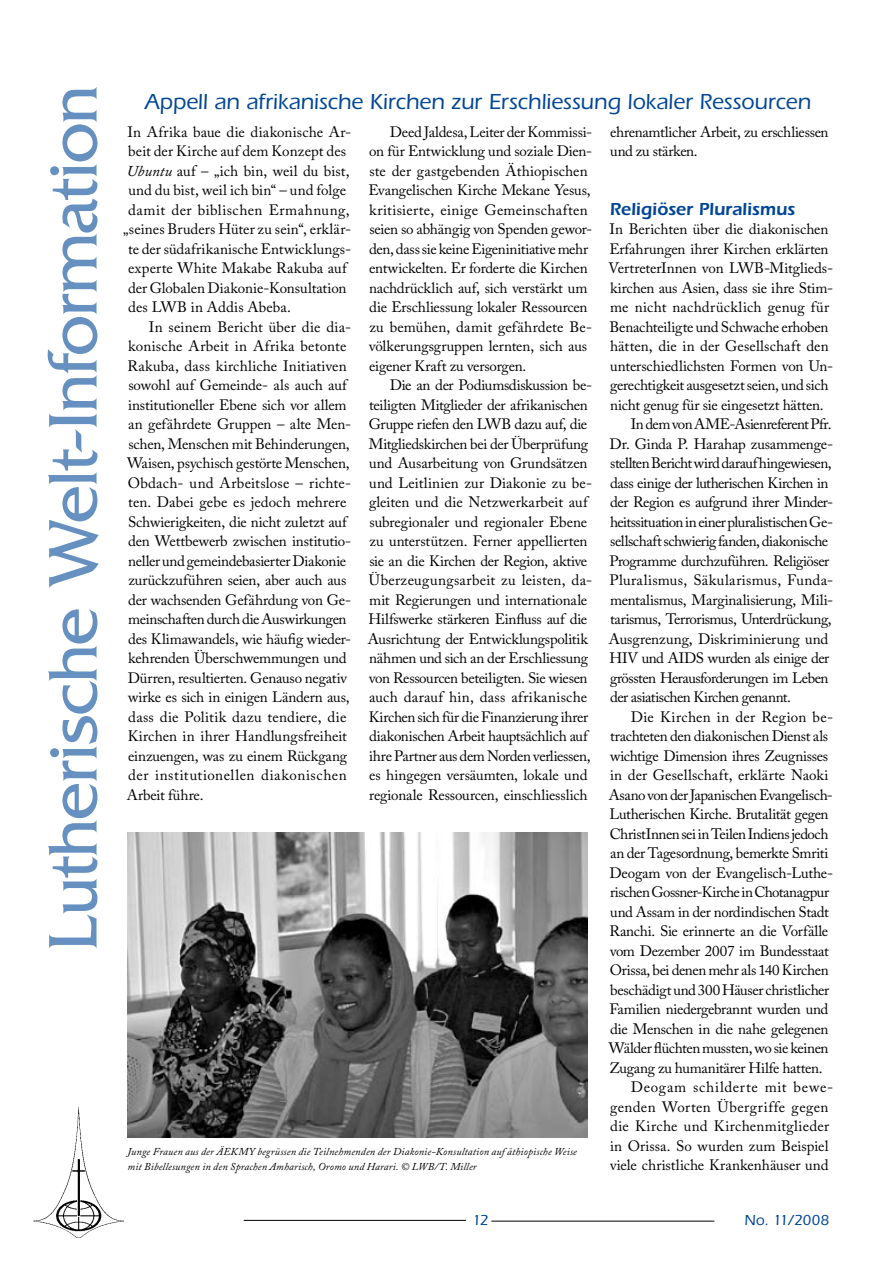
<style>
.page{position:relative;width:893px;height:1263px;background:#fff}
.page>*{position:absolute;margin:0;border:0;box-sizing:border-box;transform-origin:0 0}
.t1{font:72px "Friz Quadrata";letter-spacing:-.02em;color:#6690c0}
.t2{font:500 22.5px "Itc Eras";letter-spacing:-.005em;color:#004696}
.t3{font:600 18px "Itc Eras";letter-spacing:-.005em;color:#004696}
.t4{font:15px/19.5px "Adobe Caslon Pro";letter-spacing:-.01em;color:#000}
.t5{font:15px "Adobe Caslon Pro";letter-spacing:-.035em;color:#000}
.t6{font:15px "Adobe Caslon Pro";letter-spacing:.015em;color:#000}
.t7{font:15px "Adobe Caslon Pro";letter-spacing:-.03em;color:#000}
.t8{font:15px "Adobe Caslon Pro";letter-spacing:.01em;color:#000}
.t9{font:15px "Adobe Caslon Pro";letter-spacing:.02em;color:#000}
.t10{font:15px "Adobe Caslon Pro";letter-spacing:.025em;color:#000}
.t11{font:15px "Adobe Caslon Pro";letter-spacing:.035em;color:#000}
.t12{font:15px "Adobe Caslon Pro";letter-spacing:-.04em;color:#000}
.t13{font:15px "Adobe Caslon Pro";letter-spacing:.045em;color:#000}
.t14{font:500 15px "Itc Eras";color:#004696}
.t15{font:italic 10.5px/15px "Adobe Caslon Pro";letter-spacing:.015em;color:#000}
.s1{font-style:italic}
</style>
<div class="page">
<hr style="left:491px;top:1221px;width:223px;height:1px;background:#000">
<hr style="left:244px;top:1220px;width:222px;height:1px;background:#000">
<img style="left:33px;top:1096px;width:95px;height:142px">
<img style="left:128px;top:832px;width:459px;height:306px">
<h1 class="t1" style="left:33px;top:951px;width:868px;rotate:-90deg">Lutherische Welt-Information</h1>
<h2 class="t2" style="left:145px;top:89px;width:667px">Appell an afrikanische Kirchen zur Erschliessung lokaler Ressourcen</h2>
<p class="t6" style="left:128px;top:123px;width:225px">In Afrika baue die diakonische Ar-</p>
<p class="t4" style="left:128px;top:141px;width:219px">beit der Kirche auf dem Konzept des</p>
<p class="t4" style="left:127px;top:161px;width:224px"><span class="s1">Ubuntu</span> auf – „ich bin, weil du bist,</p>
<p class="t4" style="left:128px;top:180px;width:219px">und du bist, weil ich bin“ – und folge</p>
<p class="t10" style="left:128px;top:201px;width:223px">damit der biblischen Ermahnung,</p>
<p class="t4" style="left:123px;top:219px;width:229px">„seines Bruders Hüter zu sein“, erklär-</p>
<p class="t8" style="left:128px;top:240px;width:224px">te der südafrikanische Entwicklungs-</p>
<p class="t6" style="left:128px;top:259px;width:220px">experte White Makabe Rakuba auf</p>
<p class="t4" style="left:128px;top:278px;width:220px">der Globalen Diakonie-Konsultation</p>
<p class="t4" style="left:128px;top:297px;width:164px">des LWB in Addis Abeba.</p>
<p class="t8" style="left:149px;top:318px;width:204px">In seinem Bericht über die dia-</p>
<p class="t6" style="left:128px;top:337px;width:220px">konische Arbeit in Afrika betonte</p>
<p class="t6" style="left:128px;top:357px;width:221px">Rakuba, dass kirchliche Initiativen</p>
<p class="t4" style="left:128px;top:375px;width:220px">sowohl auf Gemeinde- als auch auf</p>
<p class="t4" style="left:128px;top:395px;width:220px">institutioneller Ebene sich vor allem</p>
<p class="t4" style="left:128px;top:414px;width:225px">an gefährdete Gruppen – alte Men-</p>
<p class="t4" style="left:128px;top:434px;width:223px">schen, Menschen mit Behinderungen,</p>
<p class="t4" style="left:127px;top:453px;width:224px">Waisen, psychisch gestörte Menschen,</p>
<p class="t6" style="left:128px;top:474px;width:225px">Obdach- und Arbeitslose – richte-</p>
<p class="t4" style="left:128px;top:492px;width:220px">ten. Dabei gebe es jedoch mehrere</p>
<p class="t4" style="left:128px;top:512px;width:220px">Schwierigkeiten, die nicht zuletzt auf</p>
<p class="t4" style="left:128px;top:531px;width:224px">den Wettbewerb zwischen institutio-</p>
<p class="t4" style="left:128px;top:551px;width:220px">neller und gemeindebasierter Diakonie</p>
<p class="t4" style="left:128px;top:570px;width:219px">zurückzuführen seien, aber auch aus</p>
<p class="t4" style="left:128px;top:590px;width:224px">der wachsenden Gefährdung von Ge-</p>
<p class="t4" style="left:128px;top:609px;width:220px">meinschaften durch die Auswirkungen</p>
<p class="t4" style="left:128px;top:629px;width:224px">des Klimawandels, wie häufig wieder-</p>
<p class="t4" style="left:128px;top:648px;width:220px">kehrenden Überschwemmungen und</p>
<p class="t4" style="left:128px;top:668px;width:221px">Dürren, resultierten. Genauso negativ</p>
<p class="t4" style="left:128px;top:687px;width:223px">wirke es sich in einigen Ländern aus,</p>
<p class="t6" style="left:128px;top:708px;width:220px">dass die Politik dazu tendiere, die</p>
<p class="t4" style="left:128px;top:726px;width:221px">Kirchen in ihrer Handlungsfreiheit</p>
<p class="t4" style="left:128px;top:746px;width:220px">einzuengen, was zu einem Rückgang</p>
<p class="t11" style="left:128px;top:766px;width:220px">der institutionellen diakonischen</p>
<p class="t4" style="left:127px;top:785px;width:78px">Arbeit führe.</p>
<p class="t4" style="left:610px;top:122px;width:220px">ehrenamtlicher Arbeit, zu erschliessen und zu stärken.</p>
<p class="t4" style="left:368px;top:122px;width:225px;text-indent:22px">Deed Jaldesa, Leiter der Kommissi&shy;on für Entwicklung und soziale Dien&shy;ste der gastgebenden Äthiopischen Evangelischen Kirche Mekane Yesus, kritisierte, einige Gemeinschaften seien so abhängig von Spenden gewor&shy;den, dass sie keine Eigeninitiative mehr entwickelten. Er forderte die Kirchen nachdrücklich auf, sich verstärkt um die Erschliessung lokaler Ressourcen zu bemühen, damit gefährdete Be&shy;völkerungsgruppen lernten, sich aus eigener Kraft zu versorgen.</p>
<p class="t4" style="left:368px;top:375px;width:226px;text-indent:22px">Die an der Podiumsdiskussion be&shy;teiligten Mitglieder der afrikanischen Gruppe riefen den LWB dazu auf, die Mitgliedskirchen bei der Überprüfung und Ausarbeitung von Grundsätzen und Leitlinien zur Diakonie zu be&shy;gleiten und die Netzwerkarbeit auf subregionaler und regionaler Ebene zu unterstützen. Ferner appellierten sie an die Kirchen der Region, aktive Überzeugungsarbeit zu leisten, da&shy;mit Regierungen und internationale Hilfswerke stärkeren Einfluss auf die Ausrichtung der Entwicklungspolitik nähmen und sich an der Erschliessung von Ressourcen beteiligten. Sie wiesen auch darauf hin, dass afrikanische Kirchen sich für die Finanzierung ihrer diakonischen Arbeit hauptsächlich auf ihre Partner aus dem Norden verliessen, es hingegen versäumten, lokale und regionale Ressourcen, einschliesslich</p>
<p class="t3" style="left:610px;top:198px;width:187px">Religiöser Pluralismus</p>
<p class="t4" style="left:609px;top:219px;width:221px">In Berichten über die diakonischen</p>
<p class="t4" style="left:609px;top:239px;width:221px">Erfahrungen ihrer Kirchen erklärten</p>
<p class="t4" style="left:608px;top:258px;width:226px">VertreterInnen von LWB-Mitglieds-</p>
<p class="t4" style="left:610px;top:278px;width:225px">kirchen aus Asien, dass sie ihre Stim-</p>
<p class="t9" style="left:610px;top:298px;width:221px">me nicht nachdrücklich genug für</p>
<p class="t4" style="left:610px;top:317px;width:220px">Benachteiligte und Schwache erhoben</p>
<p class="t4" style="left:610px;top:336px;width:220px">hätten, die in der Gesellschaft den</p>
<p class="t4" style="left:610px;top:356px;width:224px">unterschiedlichsten Formen von Un-</p>
<p class="t4" style="left:610px;top:375px;width:220px">gerechtigkeit ausgesetzt seien, und sich</p>
<p class="t4" style="left:610px;top:395px;width:215px">nicht genug für sie eingesetzt hätten.</p>
<p class="t12" style="left:631px;top:415px;width:202px">In dem von AME-Asienreferent Pfr.</p>
<p class="t4" style="left:610px;top:434px;width:225px">Dr. Ginda P. Harahap zusammenge-</p>
<p class="t5" style="left:610px;top:454px;width:223px">stellten Bericht wird darauf hingewiesen,</p>
<p class="t5" style="left:610px;top:474px;width:220px">dass einige der lutherischen Kirchen in</p>
<p class="t7" style="left:610px;top:493px;width:224px">der Region es aufgrund ihrer Minder-</p>
<p class="t5" style="left:610px;top:513px;width:224px">heitssituation in einer pluralistischen Ge-</p>
<p class="t5" style="left:610px;top:532px;width:219px">sellschaft schwierig fanden, diakonische</p>
<p class="t7" style="left:610px;top:552px;width:221px">Programme durchzuführen. Religiöser</p>
<p class="t9" style="left:610px;top:571px;width:225px">Pluralismus, Säkularismus, Funda-</p>
<p class="t4" style="left:610px;top:590px;width:224px">mentalismus, Marginalisierung, Mili-</p>
<p class="t5" style="left:610px;top:610px;width:223px">tarismus, Terrorismus, Unterdrückung,</p>
<p class="t4" style="left:609px;top:629px;width:221px">Ausgrenzung, Diskriminierung und</p>
<p class="t7" style="left:609px;top:649px;width:221px">HIV und AIDS wurden als einige der</p>
<p class="t5" style="left:610px;top:669px;width:220px">grössten Herausforderungen im Leben</p>
<p class="t5" style="left:610px;top:688px;width:182px">der asiatischen Kirchen genannt.</p>
<p class="t6" style="left:631px;top:708px;width:204px">Die Kirchen in der Region be-</p>
<p class="t4" style="left:610px;top:726px;width:220px">trachteten den diakonischen Dienst als</p>
<p class="t4" style="left:610px;top:746px;width:220px">wichtige Dimension ihres Zeugnisses</p>
<p class="t8" style="left:610px;top:766px;width:220px">in der Gesellschaft, erklärte Naoki</p>
<p class="t7" style="left:609px;top:786px;width:226px">Asano von der Japanischen Evangelisch-</p>
<p class="t4" style="left:609px;top:804px;width:221px">Lutherischen Kirche. Brutalität gegen</p>
<p class="t5" style="left:610px;top:825px;width:220px">ChristInnen sei in Teilen Indiens jedoch</p>
<p class="t4" style="left:610px;top:843px;width:220px">an der Tagesordnung, bemerkte Smriti</p>
<p class="t4" style="left:610px;top:863px;width:225px">Deogam von der Evangelisch-Luthe-</p>
<p class="t5" style="left:610px;top:883px;width:221px">rischen Gossner-Kirche in Chotanagpur</p>
<p class="t4" style="left:610px;top:902px;width:220px">und Assam in der nordindischen Stadt</p>
<p class="t4" style="left:609px;top:921px;width:220px">Ranchi. Sie erinnerte an die Vorfälle</p>
<p class="t4" style="left:610px;top:941px;width:220px">vom Dezember 2007 im Bundesstaat</p>
<p class="t4" style="left:610px;top:960px;width:220px">Orissa, bei denen mehr als 140 Kirchen</p>
<p class="t4" style="left:610px;top:980px;width:220px">beschädigt und 300 Häuser christlicher</p>
<p class="t4" style="left:610px;top:999px;width:220px">Familien niedergebrannt wurden und</p>
<p class="t4" style="left:610px;top:1019px;width:220px">die Menschen in die nahe gelegenen</p>
<p class="t7" style="left:609px;top:1039px;width:221px">Wälder flüchten mussten, wo sie keinen</p>
<p class="t4" style="left:609px;top:1058px;width:215px">Zugang zu humanitärer Hilfe hatten.</p>
<p class="t13" style="left:631px;top:1078px;width:204px">Deogam schilderte mit bewe-</p>
<p class="t10" style="left:610px;top:1098px;width:220px">genden Worten Übergriffe gegen</p>
<p class="t9" style="left:610px;top:1117px;width:221px">die Kirche und Kirchenmitglieder</p>
<p class="t4" style="left:610px;top:1136px;width:220px">in Orissa. So wurden zum Beispiel</p>
<p class="t4" style="left:610px;top:1155px;width:220px">viele christliche Krankenhäuser und</p>
<p class="t15" style="left:128px;top:1143px;width:451px">Junge Frauen aus der ÄEKMY begrüssen die Teilnehmenden der Diakonie-Konsultation auf äthiopische Weise mit Bibellesungen in den Sprachen Amharisch, Oromo und Harari. © LWB/T. Miller</p>
<p class="t14" style="left:472px;top:1212px;width:16px">12</p>
<p class="t14" style="left:745px;top:1212px;width:86px">No. 11/2008</p>
</div>
